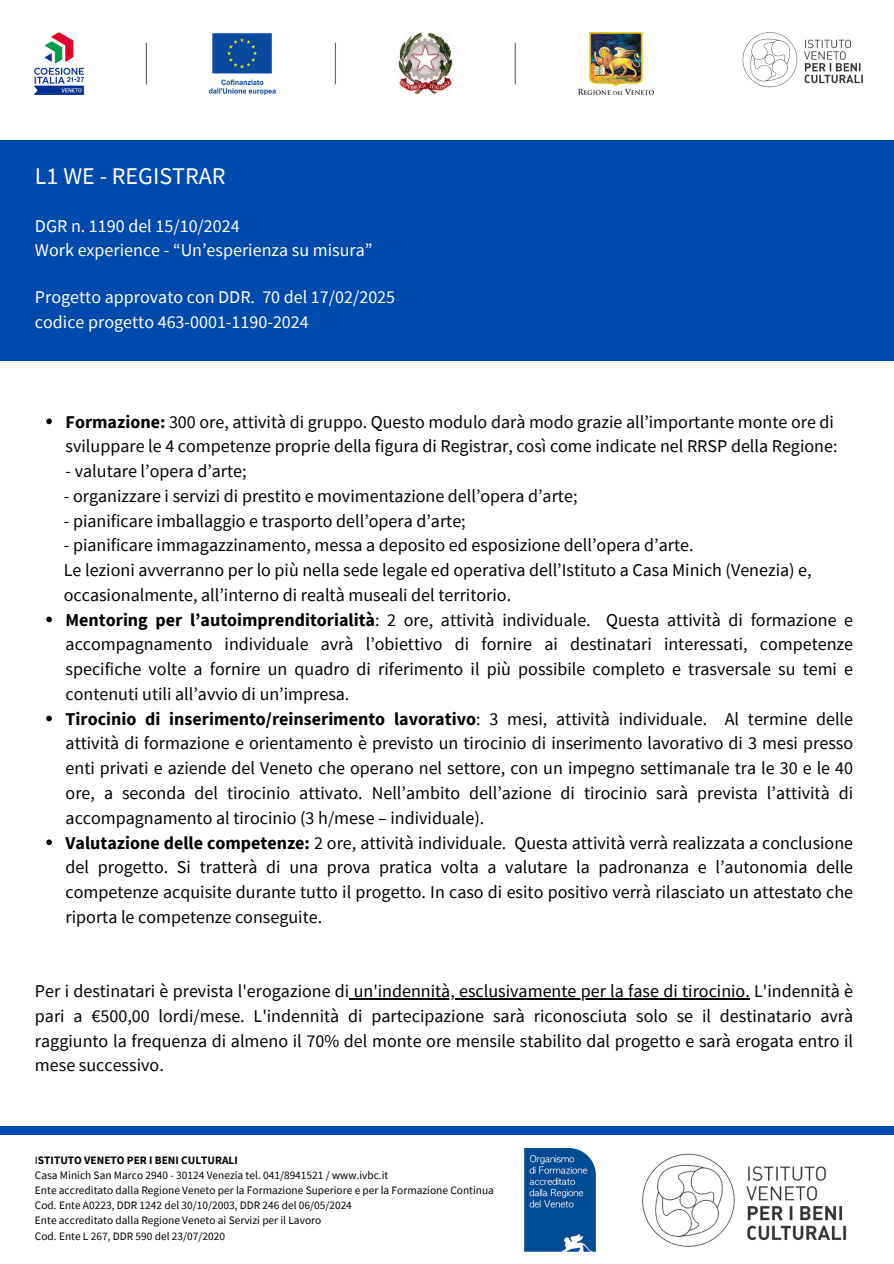
<style>
.page{position:relative;width:894px;height:1264px;background:#fff}
.page>*{position:absolute;margin:0;border:0;box-sizing:border-box;transform-origin:0 0}
.t1{font:24px "Source Sans Pro";color:#fff}
.t2{font:18px/24.8px "Source Sans Pro";color:#000;text-align:justify}
.t3{font:18px/24.8px "Source Sans Pro";color:#fff}
.t4{font:11.4px "Source Sans Pro";color:#000}
.t5{font:700 11.4px "Source Sans Pro";color:#000}
.s1{font-weight:700}
.s2{font-weight:400}
</style>
<div class="page">
<div style="left:0;top:140px;width:893px;height:221px;background:#004aad"></div>
<div style="left:0;top:1126px;width:893px;height:8px;background:#004aad"></div>
<img style="left:642px;top:1153px;width:205px;height:94px">
<img style="left:524px;top:1148px;width:71px;height:103px">
<svg style="left:46px;top:418px;width:6px;height:6px"></svg>
<svg style="left:46px;top:616px;width:6px;height:6px"></svg>
<svg style="left:46px;top:715px;width:6px;height:6px"></svg>
<svg style="left:46px;top:839px;width:6px;height:6px"></svg>
<hr style="left:349px;top:998px;width:400px;height:1px;background:#000">
<img style="left:35px;top:33px;width:618px;height:62px">
<img style="left:742px;top:32px;width:121px;height:56px">
<p class="t1" style="left:35px;top:160px;width:192px">L1 WE - REGISTRAR</p>
<p class="t3" style="left:35px;top:213px;width:339px">DGR n. 1190 del 15/10/2024<br>Work experience - “Un’esperienza su misura”</p>
<p class="t3" style="left:35px;top:285px;width:361px">Progetto approvato con DDR. 70 del 17/02/2025 codice progetto 463-0001-1190-2024</p>
<p class="t2" style="left:66px;top:409px;width:773px"><span class="s1">Formazione:</span> 300 ore, attività di gruppo. Questo modulo darà modo grazie all’importante monte ore di sviluppare le 4 competenze proprie della figura di Registrar, così come indicate nel RRSP della Regione:</p>
<p class="t2" style="left:66px;top:458px;width:182px">- valutare l’opera d’arte;</p>
<p class="t2" style="left:64px;top:483px;width:515px">- organizzare i servizi di prestito e movimentazione dell’opera d’arte;</p>
<p class="t2" style="left:64px;top:508px;width:403px">- pianificare imballaggio e trasporto dell’opera d’arte;</p>
<p class="t2" style="left:64px;top:532px;width:749px;text-align:left">- pianificare immagazzinamento, messa a deposito ed esposizione dell’opera d’arte.<br>Le lezioni avverranno per lo più nella sede legale ed operativa dell’Istituto a Casa Minich (Venezia) e, occasionalmente, all’interno di realtà museali del territorio.</p>
<h1 class="t2" style="left:66px;top:607px;width:788px"><span class="s1">Mentoring per l’autoimprenditorialità</span>: 2 ore, attività individuale. Questa attività di formazione e accompagnamento individuale avrà l’obiettivo di fornire ai destinatari interessati, competenze specifiche volte a fornire un quadro di riferimento il più possibile completo e trasversale su temi e contenuti utili all’avvio di un’impresa.</h1>
<h2 class="t2" style="left:66px;top:706px;width:788px"><span class="s1">Tirocinio di inserimento/reinserimento lavorativo</span>: 3 mesi, attività individuale. Al termine delle attività di formazione e orientamento è previsto un tirocinio di inserimento lavorativo di 3 mesi presso enti privati e aziende del Veneto che operano nel settore, con un impegno settimanale tra le 30 e le 40 ore, a seconda del tirocinio attivato. Nell’ambito dell’azione di tirocinio sarà prevista l’attività di accompagnamento al tirocinio (3 h/mese – individuale).</h2>
<h2 class="t2" style="left:66px;top:829px;width:788px"><span class="s1">Valutazione delle competenze:</span> 2 ore, attività individuale. Questa attività verrà realizzata a conclusione del progetto. Si tratterà di una prova pratica volta a valutare la padronanza e l’autonomia delle competenze acquisite durante tutto il progetto. In caso di esito positivo verrà rilasciato un attestato che riporta le competenze conseguite.</h2>
<p class="t2" style="left:35px;top:978px;width:819px">Per i destinatari è prevista l'erogazione di un'indennità, esclusivamente per la fase di tirocinio. L'indennità è</p>
<h2 class="t2" style="left:35px;top:1003px;width:819px">pari a €500,00 lordi/mese. L'indennità di partecipazione sarà riconosciuta solo se il destinatario avrà raggiunto la frequenza di almeno il 70% del monte ore mensile stabilito dal progetto e sarà erogata entro il mese successivo.</h2>
<p class="t5" style="left:35px;top:1152px;width:204px"><span class="s2">I</span>STITUTO VENETO PER I BENI CULTURALI</p>
<h2 class="t4" style="left:35px;top:1167px;width:355px">Casa Minich San Marco 2940 - 30124 Venezia tel. 041/8941521 / www.ivbc.it</h2>
<p class="t4" style="left:35px;top:1182px;width:460px">Ente accreditato dalla Regione Veneto per la Formazione Superiore e per la Formazione Continua</p>
<p class="t4" style="left:35px;top:1197px;width:318px">Cod. Ente A0223, DDR 1242 del 30/10/2003, DDR 246 del 06/05/2024</p>
<p class="t4" style="left:35px;top:1213px;width:288px">Ente accreditato dalla Regione Veneto ai Servizi per il Lavoro</p>
<p class="t4" style="left:35px;top:1228px;width:191px">Cod. Ente L 267, DDR 590 del 23/07/2020</p>
</div>
